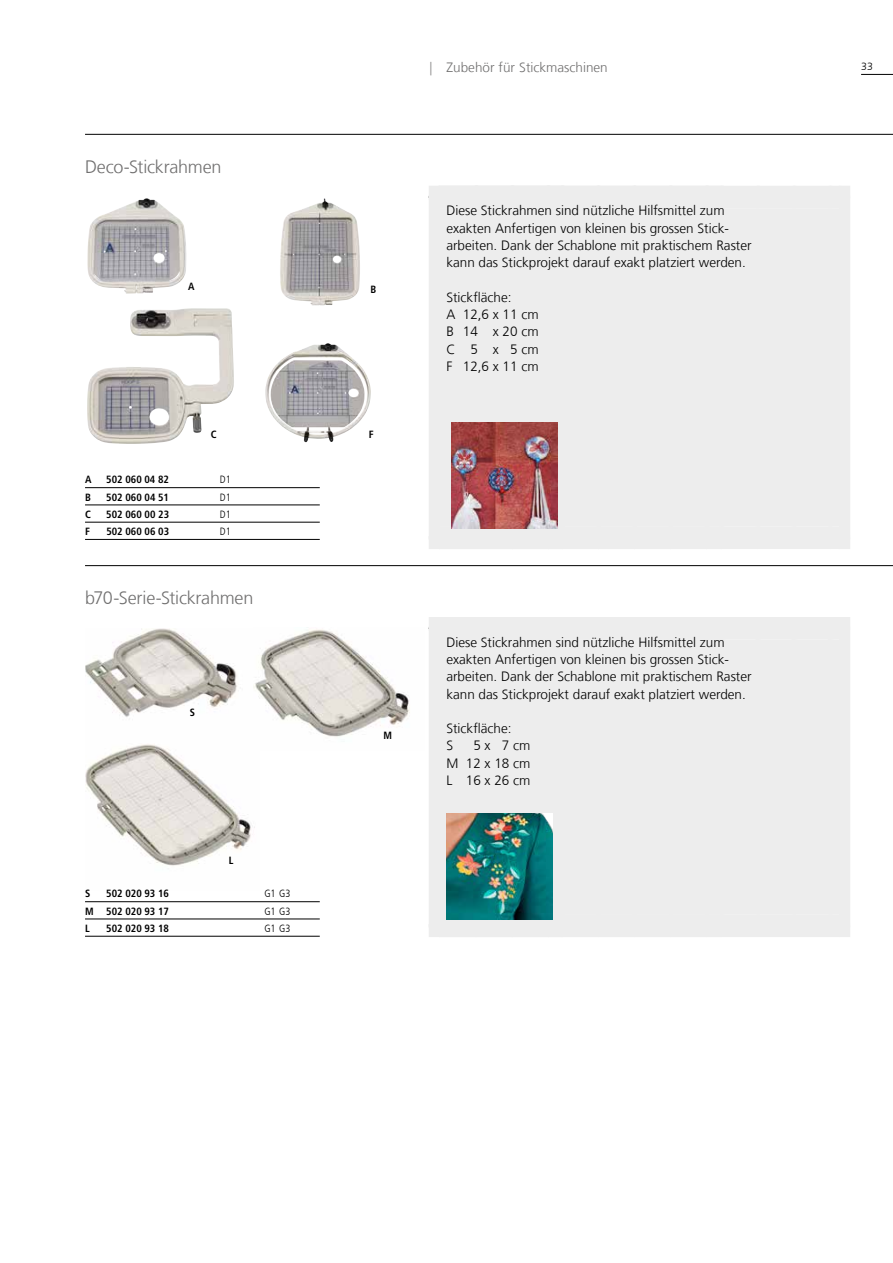
<style>
.page{position:relative;width:893px;height:1263px;background:#fff}
.page>*{position:absolute;margin:0;border:0;box-sizing:border-box;transform-origin:0 0}
.t1{font:300 18px "Frutiger LT Com";letter-spacing:-.01em;color:#706f6f}
.t2{font:300 13.5px/17.2px "Frutiger LT Com";color:#000}
.t3{font:300 13.5px "Frutiger LT Com";color:#706f6f}
.t4{font:700 condensed 10.5px "Frutiger LT Com";color:#000}
.t5{font:300 condensed 10.5px "Frutiger LT Com";color:#000}
.t6{font:300 10.5px "Frutiger LT Com";color:#000}
.s1{font-stretch:condensed}
.s2{color:#ededed}
</style>
<div class="page">
<hr style="left:861px;top:74px;width:32px;height:1px;background:#000">
<hr style="left:85px;top:134px;width:808px;height:1px;background:#000">
<hr style="left:85px;top:565px;width:808px;height:1px;background:#000">
<div style="left:429px;top:186px;width:421px;height:363px;background:#ededed"></div>
<div style="left:429px;top:186px;width:410px;height:22px;background:#ededed"></div>
<div style="left:440px;top:526px;width:399px;height:23px;background:#ededed"></div>
<img style="left:87px;top:198px;width:99px;height:96px">
<img style="left:280px;top:198px;width:80px;height:107px">
<img style="left:451px;top:423px;width:107px;height:106px">
<div style="left:429px;top:617px;width:421px;height:320px;background:#ededed"></div>
<div style="left:429px;top:617px;width:410px;height:22px;background:#ededed"></div>
<div style="left:440px;top:914px;width:399px;height:23px;background:#ededed"></div>
<img style="left:85px;top:628px;width:152px;height:89px">
<img style="left:446px;top:813px;width:107px;height:107px">
<img style="left:87px;top:308px;width:147px;height:136px">
<img style="left:265px;top:343px;width:106px;height:99px">
<img style="left:85px;top:744px;width:170px;height:122px">
<img style="left:253px;top:629px;width:157px;height:121px">
<hr style="left:85px;top:487px;width:235px;height:1px;background:#000">
<hr style="left:85px;top:504px;width:235px;height:1px;background:#000">
<hr style="left:85px;top:522px;width:235px;height:1px;background:#000">
<hr style="left:85px;top:539px;width:235px;height:1px;background:#000">
<hr style="left:85px;top:901px;width:235px;height:1px;background:#000">
<hr style="left:85px;top:918px;width:235px;height:1px;background:#000">
<hr style="left:85px;top:936px;width:235px;height:1px;background:#000">
<h1 class="t1" style="left:85px;top:156px;width:138px">Deco-Stickrahmen</h1>
<p class="t4" style="left:188px;top:280px;width:8px">A</p>
<p class="t4" style="left:370px;top:283px;width:7px">B</p>
<p class="t4" style="left:211px;top:428px;width:7px">C</p>
<p class="t4" style="left:369px;top:428px;width:6px">F</p>
<p class="t4" style="left:85px;top:473px;width:8px">A</p>
<p class="t4" style="left:106px;top:473px;width:64px">502 060 04 82</p>
<p class="t5" style="left:220px;top:474px;width:12px">D1</p>
<p class="t4" style="left:85px;top:491px;width:7px">B</p>
<p class="t4" style="left:106px;top:491px;width:64px">502 060 04 51</p>
<p class="t5" style="left:220px;top:491px;width:12px">D1</p>
<p class="t4" style="left:85px;top:508px;width:7px">C</p>
<p class="t4" style="left:106px;top:508px;width:64px">502 060 00 23</p>
<p class="t5" style="left:220px;top:508px;width:12px">D1</p>
<p class="t4" style="left:85px;top:525px;width:6px">F</p>
<p class="t4" style="left:106px;top:525px;width:64px">502 060 06 03</p>
<p class="t5" style="left:220px;top:525px;width:12px">D1</p>
<h1 class="t1" style="left:85px;top:587px;width:170px">b70-Serie-Stickrahmen</h1>
<p class="t4" style="left:190px;top:706px;width:7px">S</p>
<p class="t4" style="left:384px;top:729px;width:10px">M</p>
<p class="t4" style="left:229px;top:854px;width:6px">L</p>
<p class="t4" style="left:85px;top:887px;width:7px">S</p>
<p class="t4" style="left:106px;top:887px;width:64px">502 020 93 16</p>
<p class="t5" style="left:264px;top:888px;width:28px">G1 G3</p>
<p class="t4" style="left:85px;top:905px;width:86px">M 502 020 93 17</p>
<p class="t5" style="left:264px;top:905px;width:28px">G1 G3</p>
<p class="t4" style="left:85px;top:922px;width:6px">L</p>
<p class="t4" style="left:106px;top:922px;width:64px">502 020 93 18</p>
<p class="t5" style="left:264px;top:922px;width:28px">G1 G3</p>
<p class="t3" style="left:429px;top:59px;width:180px"><span class="s1">|</span> Zubehör für Stickmaschinen</p>
<p class="t2" style="left:446px;top:202px;width:307px">Diese Stickrahmen sind nützliche Hilfsmittel zum exakten Anfertigen von kleinen bis grossen Stick&shy;arbeiten. Dank der Schablone mit praktischem Raster kann das Stickprojekt darauf exakt platziert werden.</p>
<p class="t2" style="left:446px;top:289px;width:94px">Stickfläche:<br>A 12,6 x 11 cm<br>B 14<span class="s2">,0</span> x 20 cm<br>C 5<span class="s2">,0</span> x 5 cm<br>F 12,6 x 11 cm</p>
<p class="t2" style="left:446px;top:633px;width:307px">Diese Stickrahmen sind nützliche Hilfsmittel zum exakten Anfertigen von kleinen bis grossen Stick&shy;arbeiten. Dank der Schablone mit praktischem Raster kann das Stickprojekt darauf exakt platziert werden.</p>
<p class="t2" style="left:446px;top:720px;width:67px">Stickfläche:<br>S</p>
<p class="t2" style="left:446px;top:737px;width:86px;text-align:justify;text-indent:27px">5 x 7 cm M 12 x 18 cm L 16 x 26 cm</p>
<p class="t6" style="left:861px;top:60px;width:14px">33</p>
</div>
